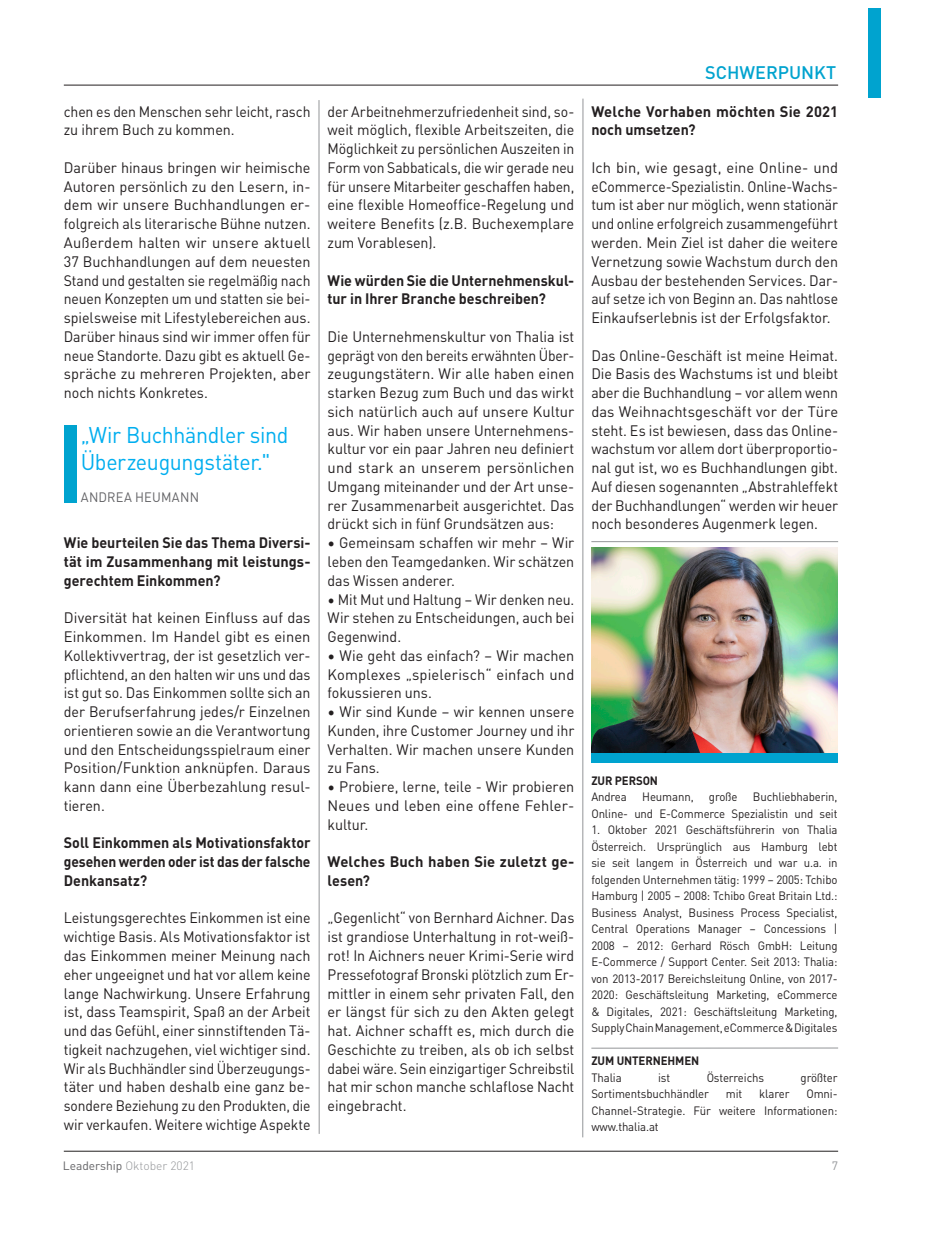
<style>
.page{position:relative;width:936px;height:1234px;background:#fff}
.page>*{position:absolute;margin:0;border:0;box-sizing:border-box;transform-origin:0 0}
.Zitat_blau{font:22.5px/27px "DIN Arabic";letter-spacing:-.015em;color:#00aeef;scale:.95 1}
.Rubrik_SCHWERPUNKT_r{font:500 18px "DIN Arabic";color:#00a3cf}
.Copy{font:15px/18.8px "DIN Arabic";letter-spacing:-.005em;color:#231f20;text-align:justify;scale:.94 1}
.Copy-2{font:15px/18.8px "DIN Arabic";letter-spacing:-.005em;color:#231f20;text-align:justify;scale:.96 1}
.Copy-3{font:15px/18.8px "DIN Arabic";letter-spacing:-.005em;color:#231f20;text-align:justify}
.Copy-4{font:15px/18.8px "DIN Arabic";letter-spacing:-.005em;color:#231f20;text-align:justify;scale:.95 1}
.Copy-5{font:700 15px/18.8px "DIN Arabic";color:#231f20;text-align:justify;scale:.95 1}
.Copy-6{font:700 15px/18.8px "DIN Arabic";color:#231f20}
.Copy-7{font:15px/18.8px "DIN Arabic";letter-spacing:-.005em;color:#231f20;scale:.93 1}
.Zitat_blau-2{font:13.5px "DIN Arabic";letter-spacing:.015em;color:#636366;scale:.95 1}
.Zur_Person_Organisat{font:12px/16.5px "DIN Arabic";letter-spacing:-.01em;color:#231f20;text-align:justify;scale:.95 1}
.Zur_Person_Organisat-2{font:700 12px "DIN Arabic";letter-spacing:-.01em;color:#231f20;scale:.95 1}
.t1{font:300 12px "DIN Arabic";color:#939598}
.t2{font:12px "DIN Arabic";color:#939598}
.s1{font-weight:400;color:#636366}
</style>
<div class="page">
<hr style="left:319px;top:100px;width:1px;height:1033px;background:#939598">
<hr style="left:582px;top:99px;width:1px;height:1038px;background:#939598">
<img style="left:591px;top:547px;width:246px;height:205px">
<div style="left:591px;top:752px;width:247px;height:10px;background:#00a3cf"></div>
<hr style="left:591px;top:1047px;width:247px;height:1px;background:#939598">
<div style="left:867px;top:9px;width:13px;height:89px;background:#00a3cf"></div>
<div style="left:64px;top:425px;width:13px;height:78px;background:#00a3cf"></div>
<hr style="left:591px;top:541px;width:247px;height:1px;background:#939598">
<hr style="left:64px;top:1150px;width:774px;height:1px;background:#231f20">
<hr style="left:64px;top:85px;width:774px;height:1px;background:#231f20">
<p class="Copy-7" style="left:64px;top:102px;width:267px">chen es den Menschen sehr leicht, rasch zu ihrem Buch zu kommen.</p>
<p class="Copy-2" style="left:64px;top:158px;width:258px">Darüber hinaus bringen wir heimische Autoren persönlich zu den Lesern, in&shy;dem wir unsere Buchhandlungen er&shy;folgreich als literarische Bühne nutzen.<br>Außerdem halten wir unsere aktuell 37 Buchhandlungen auf dem neuesten Stand und gestalten sie regelmäßig nach neuen Konzepten um und statten sie bei&shy;spielsweise mit Lifestylebereichen aus.<br>Darüber hinaus sind wir immer offen für neue Standorte. Dazu gibt es aktuell Ge&shy;spräche zu mehreren Projekten, aber noch nichts Konkretes.</p>
<p class="Zitat_blau" style="left:81px;top:421px;width:220px">„Wir Buchhändler sind<br>Überzeugungstäter."</p>
<p class="Zitat_blau-2" style="left:81px;top:489px;width:126px">ANDREA HEUMANN</p>
<p class="Copy-5" style="left:64px;top:533px;width:261px">Wie beurteilen Sie das Thema Diversi&shy;tät im Zusammenhang mit leistungs&shy;gerechtem Einkommen?</p>
<p class="Copy-3" style="left:64px;top:608px;width:248px">Diversität hat keinen Einfluss auf das Einkommen. Im Handel gibt es einen Kollektivvertrag, der ist gesetzlich ver&shy;pflichtend, an den halten wir uns und das ist gut so. Das Einkommen sollte sich an der Berufserfahrung jedes/r Einzelnen orientieren sowie an die Verantwortung und den Entscheidungsspielraum einer Position/Funktion anknüpfen. Daraus kann dann eine Überbezahlung resul&shy;tieren.</p>
<p class="Copy-5" style="left:64px;top:833px;width:261px">Soll Einkommen als Motivationsfaktor gesehen werden oder ist das der falsche Denkansatz?</p>
<p class="Copy" style="left:64px;top:908px;width:264px">Leistungsgerechtes Einkommen ist eine wichtige Basis. Als Motivationsfaktor ist das Einkommen meiner Meinung nach eher ungeeignet und hat vor allem keine lange Nachwirkung. Unsere Erfahrung ist, dass Teamspirit, Spaß an der Arbeit und das Gefühl, einer sinnstiftenden Tä&shy;tigkeit nachzugehen, viel wichtiger sind.<br>Wir als Buchhändler sind Überzeugungs&shy;täter und haben deshalb eine ganz be&shy;sondere Beziehung zu den Produkten, die wir verkaufen. Weitere wichtige Aspekte</p>
<p class="Copy" style="left:327px;top:102px;width:264px">der Arbeitnehmerzufriedenheit sind, so&shy;weit möglich, flexible Arbeitszeiten, die Möglichkeit zu persönlichen Auszeiten in Form von Sabbaticals, die wir gerade neu für unsere Mitarbeiter geschaffen haben, eine flexible Homeoffice-Regelung und weitere Benefits (z.B. Buchexemplare zum Vorablesen).</p>
<p class="Copy-5" style="left:327px;top:271px;width:261px">Wie würden Sie die Unternehmenskul&shy;tur in Ihrer Branche beschreiben?</p>
<p class="Copy-2" style="left:327px;top:327px;width:258px">Die Unternehmenskultur von Thalia ist geprägt von den bereits erwähnten Über&shy;zeugungstätern. Wir alle haben einen starken Bezug zum Buch und das wirkt sich natürlich auch auf unsere Kultur aus. Wir haben unsere Unternehmens&shy;kultur vor ein paar Jahren neu definiert und stark an unserem persönlichen Umgang miteinander und der Art unse&shy;rer Zusammenarbeit ausgerichtet. Das drückt sich in fünf Grundsätzen aus:</p>
<p class="Copy-4" style="left:327px;top:533px;width:261px">• Gemeinsam schaffen wir mehr – Wir leben den Teamgedanken. Wir schätzen das Wissen anderer.</p>
<p class="Copy" style="left:327px;top:589px;width:264px">• Mit Mut und Haltung – Wir denken neu.<br>Wir stehen zu Entscheidungen, auch bei Gegenwind.</p>
<p class="Copy-2" style="left:327px;top:646px;width:258px">• Wie geht das einfach? – Wir machen Komplexes „spielerisch“ einfach und fokussieren uns.</p>
<p class="Copy-2" style="left:327px;top:702px;width:258px">• Wir sind Kunde – wir kennen unsere Kunden, ihre Customer Journey und ihr Verhalten. Wir machen unsere Kunden zu Fans.</p>
<p class="Copy-2" style="left:327px;top:777px;width:258px">• Probiere, lerne, teile - Wir probieren Neues und leben eine offene Fehler&shy;kultur.</p>
<p class="Copy-6" style="left:327px;top:852px;width:248px">Welches Buch haben Sie zuletzt ge&shy;lesen?</p>
<p class="Copy" style="left:327px;top:908px;width:264px">„Gegenlicht“ von Bernhard Aichner. Das ist grandiose Unterhaltung in rot-weiß&shy;rot! In Aichners neuer Krimi-Serie wird Pressefotograf Bronski plötzlich zum Er&shy;mittler in einem sehr privaten Fall, den er längst für sich zu den Akten gelegt hat. Aichner schafft es, mich durch die Geschichte zu treiben, als ob ich selbst dabei wäre. Sein einzigartiger Schreibstil hat mir schon manche schlaflose Nacht eingebracht.</p>
<p class="Rubrik_SCHWERPUNKT_r" style="left:705px;top:62px;width:133px">SCHWERPUNKT</p>
<p class="Copy-6" style="left:591px;top:102px;width:248px">Welche Vorhaben möchten Sie 2021 noch umsetzen?</p>
<p class="Copy-3" style="left:591px;top:158px;width:248px">Ich bin, wie gesagt, eine Online- und eCommerce-Spezialistin. Online-Wachs&shy;tum ist aber nur möglich, wenn stationär und online erfolgreich zusammengeführt werden. Mein Ziel ist daher die weitere Vernetzung sowie Wachstum durch den Ausbau der bestehenden Services. Dar&shy;auf setze ich von Beginn an. Das nahtlose Einkaufserlebnis ist der Erfolgsfaktor.</p>
<p class="Copy-4" style="left:591px;top:346px;width:261px">Das Online-Geschäft ist meine Heimat.<br>Die Basis des Wachstums ist und bleibt aber die Buchhandlung – vor allem wenn das Weihnachtsgeschäft vor der Türe steht. Es ist bewiesen, dass das Online&shy;wachstum vor allem dort überproportio&shy;nal gut ist, wo es Buchhandlungen gibt.<br>Auf diesen sogenannten „Abstrahleffekt der Buchhandlungen“ werden wir heuer noch besonderes Augenmerk legen.</p>
<p class="Zur_Person_Organisat-2" style="left:591px;top:773px;width:72px">ZUR PERSON</p>
<p class="Zur_Person_Organisat" style="left:591px;top:788px;width:39px">Andrea</p>
<p class="Zur_Person_Organisat" style="left:642px;top:788px;width:56px">Heumann,</p>
<p class="Zur_Person_Organisat" style="left:709px;top:788px;width:32px">große</p>
<p class="Zur_Person_Organisat" style="left:591px;top:788px;width:260px;text-align:right">Buchliebhaberin,<br>Online- und E-Commerce Spezialistin und seit</p>
<p class="Zur_Person_Organisat" style="left:591px;top:821px;width:260px">1. Oktober 2021 Geschäftsführerin von Thalia Österreich. Ursprünglich aus Hamburg lebt sie seit langem in Österreich und war u.a. in folgenden Unternehmen tätig: 1999 – 2005: Tchibo Hamburg | 2005 – 2008: Tchibo Great Britain Ltd.:<br>Business Analyst, Business Process Specialist, Central Operations Manager – Concessions | 2008 – 2012: Gerhard Rösch GmbH: Leitung E-Commerce / Support Center. Seit 2013: Thalia: von 2013-2017 Bereichsleitung Online, von 2017- 2020: Geschäftsleitung Marketing, eCommerce &amp; Digitales, 2021: Geschäftsleitung Marketing, Supply Chain Management, eCommerce &amp; Digitales</p>
<p class="Zur_Person_Organisat-2" style="left:591px;top:1053px;width:115px">ZUM UNTERNEHMEN</p>
<p class="Zur_Person_Organisat" style="left:591px;top:1069px;width:33px">Thalia</p>
<p class="Zur_Person_Organisat" style="left:658px;top:1069px;width:14px">ist</p>
<p class="Zur_Person_Organisat" style="left:706px;top:1069px;width:62px">Österreichs</p>
<p class="Zur_Person_Organisat" style="left:800px;top:1069px;width:40px">größter</p>
<p class="Zur_Person_Organisat" style="left:591px;top:1085px;width:125px">Sortimentsbuchhändler</p>
<p class="Zur_Person_Organisat" style="left:726px;top:1085px;width:19px">mit</p>
<p class="Zur_Person_Organisat" style="left:759px;top:1085px;width:33px">klarer</p>
<p class="Zur_Person_Organisat" style="left:591px;top:1085px;width:260px;text-indent:215px">Omni-Channel-Strategie. Für weitere Informationen: www.thalia.at</p>
<p class="t1" style="left:63px;top:1158px;width:134px"><span class="s1">Leadership</span> Oktober 2021</p>
<p class="t2" style="left:831px;top:1158px;width:8px">7</p>
</div>
